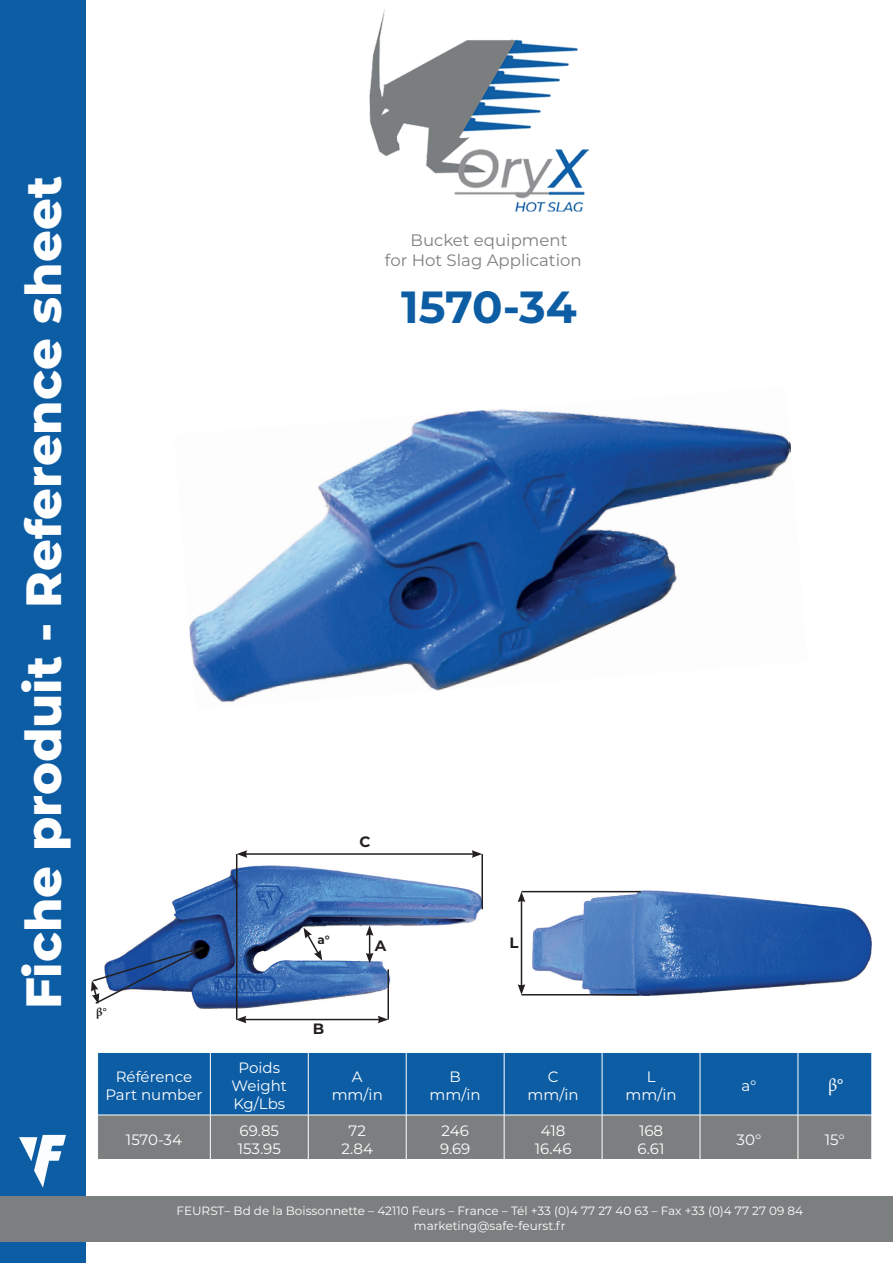
<style>
.page{position:relative;width:893px;height:1263px;background:#fff}
.page>*{position:absolute;margin:0;border:0;box-sizing:border-box;transform-origin:0 0}
.t1{font:800 49.5px "Montserrat";color:#fff}
.t2{font:700 45px "Montserrat";letter-spacing:-.005em;color:#0d5da4}
.t3{font:18px "Minion Pro";color:#fff}
.t4{font:16.5px/19.8px "Montserrat";color:#7c7f80;text-align:center}
.t5{font:15px/18px "Montserrat";color:#fff;text-align:center}
.t6{font:700 15px "Montserrat";color:#231f20}
.t7{font:12px/14.4px "Montserrat";color:#fff;text-align:center}
.t8{font:700 12px "Montserrat";color:#231f20}
.t9{font:700 12px "Minion Pro";color:#231f20}
.s1{color:#fff}
</style>
<div class="page">
<img style="left:137px;top:865px;width:346px;height:144px">
<div style="left:0;top:0;width:85px;height:1263px;background:#0d5da4"></div>
<div style="left:0;top:1196px;width:893px;height:46px;background:#7c7f80"></div>
<svg style="left:19px;top:1135px;width:47px;height:52px"></svg>
<div style="left:98px;top:1053px;width:773px;height:62px;background:#0d5da4"></div>
<div style="left:98px;top:1116px;width:773px;height:43px;background:#7c7f80"></div>
<hr style="left:210px;top:1053px;width:1px;height:62px;background:#fff">
<hr style="left:308px;top:1053px;width:1px;height:62px;background:#fff">
<hr style="left:406px;top:1053px;width:1px;height:62px;background:#fff">
<hr style="left:504px;top:1053px;width:1px;height:62px;background:#fff">
<hr style="left:602px;top:1053px;width:1px;height:62px;background:#fff">
<hr style="left:700px;top:1053px;width:1px;height:62px;background:#fff">
<hr style="left:798px;top:1053px;width:1px;height:62px;background:#fff">
<hr style="left:210px;top:1115px;width:1px;height:44px;background:#fff">
<hr style="left:308px;top:1115px;width:1px;height:44px;background:#fff">
<hr style="left:406px;top:1115px;width:1px;height:44px;background:#fff">
<hr style="left:504px;top:1115px;width:1px;height:44px;background:#fff">
<hr style="left:602px;top:1115px;width:1px;height:44px;background:#fff">
<hr style="left:700px;top:1115px;width:1px;height:44px;background:#fff">
<hr style="left:798px;top:1115px;width:1px;height:44px;background:#fff">
<svg style="left:91px;top:945px;width:114px;height:60px"></svg>
<hr style="left:387px;top:969px;width:2px;height:50px;background:#231f20">
<svg style="left:303px;top:927px;width:19px;height:34px"></svg>
<hr style="left:236px;top:854px;width:1px;height:165px;background:#231f20">
<svg style="left:366px;top:925px;width:7px;height:38px"></svg>
<hr style="left:244px;top:1019px;width:136px;height:1px;background:#231f20">
<svg style="left:236px;top:1016px;width:10px;height:7px"></svg>
<svg style="left:378px;top:1016px;width:10px;height:7px"></svg>
<hr style="left:245px;top:853px;width:229px;height:2px;background:#231f20">
<svg style="left:237px;top:850px;width:10px;height:8px"></svg>
<svg style="left:472px;top:850px;width:10px;height:8px"></svg>
<hr style="left:481px;top:854px;width:2px;height:55px;background:#231f20">
<hr style="left:521px;top:900px;width:1px;height:86px;background:#231f20">
<svg style="left:518px;top:892px;width:7px;height:10px"></svg>
<svg style="left:518px;top:984px;width:7px;height:10px"></svg>
<img style="left:189px;top:409px;width:602px;height:294px">
<img style="left:532px;top:890px;width:339px;height:105px">
<hr style="left:521px;top:891px;width:120px;height:1px;background:#231f20">
<hr style="left:521px;top:994px;width:118px;height:1px;background:#231f20">
<img style="left:369px;top:9px;width:220px;height:203px">
<h1 class="t1" style="left:7px;top:1009px;width:834px;rotate:-90deg">Fiche produit - Reference sheet</h1>
<p class="t4" style="left:385px;top:230px;width:210px">Bucket equipment<br>for Hot Slag Application<span class="s1">g</span></p>
<p class="t9" style="left:96px;top:1003px;width:12px">β°</p>
<h2 class="t2" style="left:401px;top:274px;width:177px">1570-34</h2>
<p class="t6" style="left:359px;top:831px;width:12px">C</p>
<p class="t8" style="left:317px;top:931px;width:14px">a°</p>
<p class="t6" style="left:313px;top:1018px;width:13px">B</p>
<p class="t6" style="left:375px;top:935px;width:13px">A</p>
<p class="t6" style="left:510px;top:932px;width:11px">L</p>
<p class="t5" style="left:105px;top:1067px;width:99px">Référence<br>Part number</p>
<p class="t5" style="left:232px;top:1058px;width:57px">Poids<br>Weight<br>Kg/Lbs</p>
<p class="t5" style="left:332px;top:1067px;width:53px">A mm/in</p>
<p class="t5" style="left:430px;top:1067px;width:53px">B mm/in</p>
<p class="t5" style="left:528px;top:1067px;width:53px">C mm/in</p>
<p class="t5" style="left:625px;top:1067px;width:53px">L mm/in</p>
<p class="t5" style="left:742px;top:1076px;width:16px">a°</p>
<p class="t5" style="left:126px;top:1130px;width:58px">1570-34</p>
<p class="t5" style="left:238px;top:1121px;width:45px;text-align:left">69.85<br>153.95</p>
<p class="t5" style="left:341px;top:1121px;width:33px">72<br>2.84</p>
<p class="t5" style="left:440px;top:1121px;width:32px;text-align:left">246<br>9.69</p>
<p class="t5" style="left:535px;top:1121px;width:38px">418<br>16.46</p>
<p class="t5" style="left:638px;top:1121px;width:28px;text-align:left">168<br>6.61</p>
<p class="t5" style="left:737px;top:1130px;width:26px">30°</p>
<p class="t5" style="left:825px;top:1130px;width:21px">15°</p>
<p class="t3" style="left:828px;top:1073px;width:17px">β°</p>
<p class="t7" style="left:177px;top:1203px;width:628px">FEURST– Bd de la Boissonnette – 42110 Feurs – France – Tél +33 (0)4 77 27 40 63 – Fax +33 (0)4 77 27 09 84 marketing@safe-feurst.fr</p>
</div>
